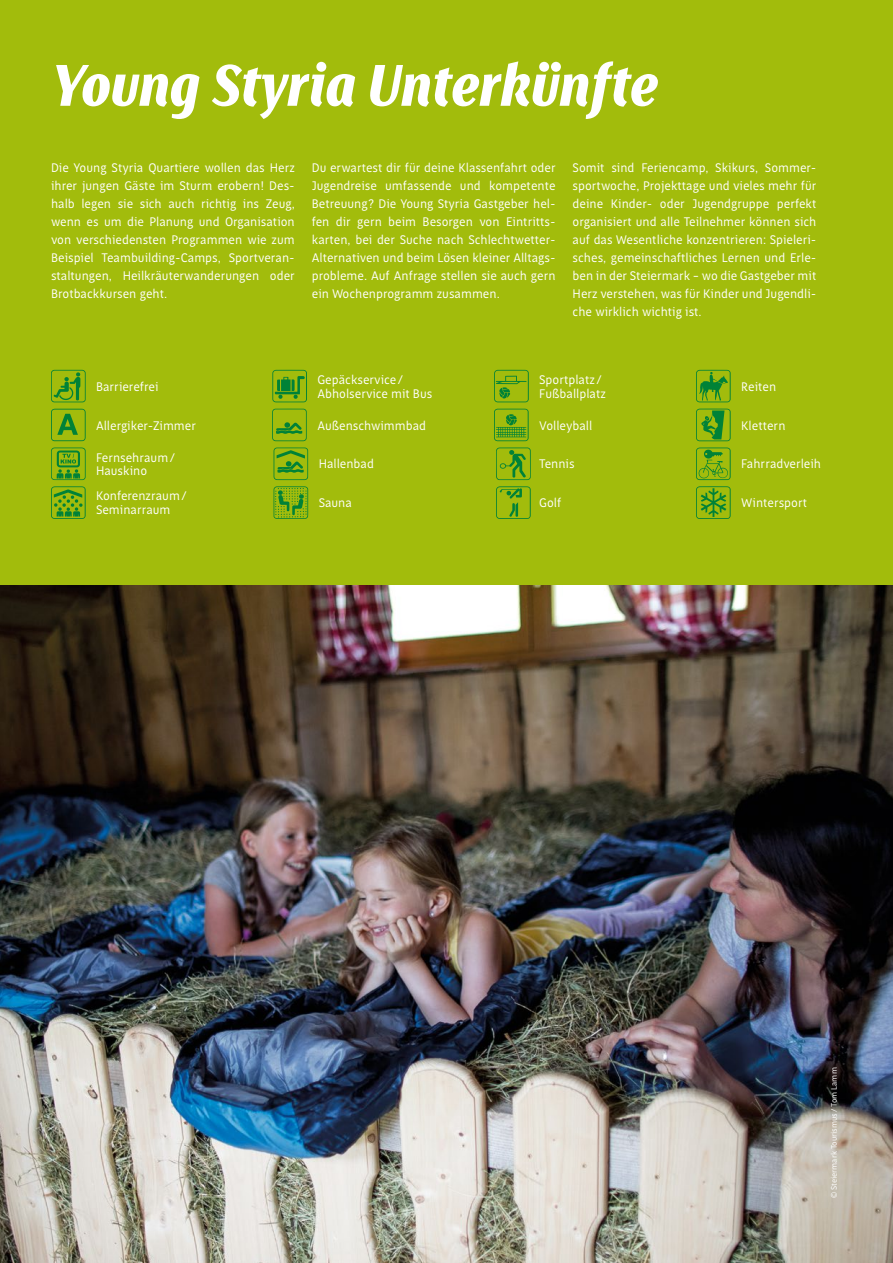
<style>
.page{position:relative;width:893px;height:1263px;background:#fff}
.page>*{position:absolute;margin:0;border:0;box-sizing:border-box;transform-origin:0 0}
.t1{font:italic 900 60px "Saya Semi Sans FY";color:#fff}
.t2{font:12.75px/18px "Saya FY";color:#fff}
.t3{font:8.25px "Saya FY";color:#fff}
.s1{font-weight:300}
</style>
<div class="page">
<div style="left:0;top:0;width:893px;height:586px;background:#a2bc0c"></div>
<svg style="left:696px;top:486px;width:35px;height:33px"></svg>
<svg style="left:696px;top:409px;width:35px;height:32px"></svg>
<svg style="left:696px;top:447px;width:35px;height:33px"></svg>
<svg style="left:696px;top:370px;width:35px;height:32px"></svg>
<svg style="left:272px;top:409px;width:35px;height:32px"></svg>
<svg style="left:272px;top:370px;width:35px;height:32px"></svg>
<svg style="left:274px;top:486px;width:34px;height:33px"></svg>
<svg style="left:274px;top:447px;width:34px;height:33px"></svg>
<svg style="left:51px;top:486px;width:35px;height:33px"></svg>
<svg style="left:51px;top:370px;width:35px;height:32px"></svg>
<svg style="left:51px;top:447px;width:35px;height:33px"></svg>
<svg style="left:51px;top:409px;width:35px;height:32px"></svg>
<svg style="left:496px;top:447px;width:35px;height:33px"></svg>
<svg style="left:494px;top:370px;width:35px;height:32px"></svg>
<svg style="left:496px;top:486px;width:35px;height:33px"></svg>
<svg style="left:494px;top:409px;width:35px;height:32px"></svg>
<img style="left:0;top:586px;width:893px;height:677px">
<h1 class="t1" style="left:51px;top:47px;width:609px">Young Styria Unterkünfte</h1>
<p class="t2" style="left:51px;top:158px;width:245px;text-align:justify">Die Young Styria Quartiere wollen das Herz ihrer jungen Gäste im Sturm erobern! Des&shy;halb legen sie sich auch richtig ins Zeug, wenn es um die Planung und Organisation von verschiedensten Programmen wie zum Beispiel Teambuilding-Camps, Sportveran&shy;staltungen, Heilkräuterwanderungen oder Brotbackkursen geht.</p>
<p class="t2" style="left:312px;top:158px;width:245px;text-align:justify">Du erwartest dir für deine Klassenfahrt oder Jugendreise umfassende und kompetente Betreuung? Die Young Styria Gastgeber hel&shy;fen dir gern beim Besorgen von Eintritts&shy;karten, bei der Suche nach Schlechtwetter-Alternativen und beim Lösen kleiner Alltags&shy;probleme. Auf Anfrage stellen sie auch gern ein Wochenprogramm zusammen.</p>
<p class="t2" style="left:573px;top:158px;width:245px;text-align:justify">Somit sind Feriencamp, Skikurs, Sommer&shy;sportwoche, Projekttage und vieles mehr für deine Kinder- oder Jugendgruppe perfekt organisiert und alle Teilnehmer können sich auf das Wesentliche konzentrieren: Spieleri&shy;sches, gemeinschaftliches Lernen und Erle&shy;ben in der Steiermark – wo die Gastgeber mit Herz verstehen, was für Kinder und Jugendli&shy;che wirklich wichtig ist.</p>
<p class="t2" style="left:96px;top:377px;width:64px">Barrierefrei</p>
<p class="t2" style="left:96px;top:416px;width:102px">Allergiker-Zimmer</p>
<p class="t2" style="left:96px;top:450px;width:81px;line-height:13.6px">Fernsehraum/<br>Hauskino</p>
<p class="t2" style="left:96px;top:489px;width:92px;line-height:13.6px">Konferenzraum/<br>Seminarraum</p>
<p class="t2" style="left:317px;top:373px;width:116px;line-height:13.6px">Gepäckservice/<br>Abholservice mit Bus</p>
<p class="t2" style="left:539px;top:373px;width:68px;line-height:13.6px">Sportplatz /<br>Fußballplatz</p>
<p class="t2" style="left:317px;top:416px;width:110px">Außenschwimmbad</p>
<p class="t2" style="left:539px;top:416px;width:54px">Volleyball</p>
<p class="t2" style="left:319px;top:455px;width:57px">Hallenbad</p>
<p class="t2" style="left:539px;top:455px;width:37px">Tennis</p>
<p class="t2" style="left:319px;top:494px;width:35px">Sauna</p>
<p class="t2" style="left:539px;top:494px;width:24px">Golf</p>
<p class="t2" style="left:741px;top:377px;width:36px">Reiten</p>
<p class="t2" style="left:741px;top:416px;width:46px">Klettern</p>
<p class="t2" style="left:741px;top:455px;width:81px">Fahrradverleih</p>
<p class="t2" style="left:741px;top:494px;width:67px">Wintersport</p>
<p class="t3" style="left:829px;top:1198px;width:133px;rotate:-90deg"><span class="s1">©</span> Steiermark Tourismus / Tom Lamm</p>
</div>
